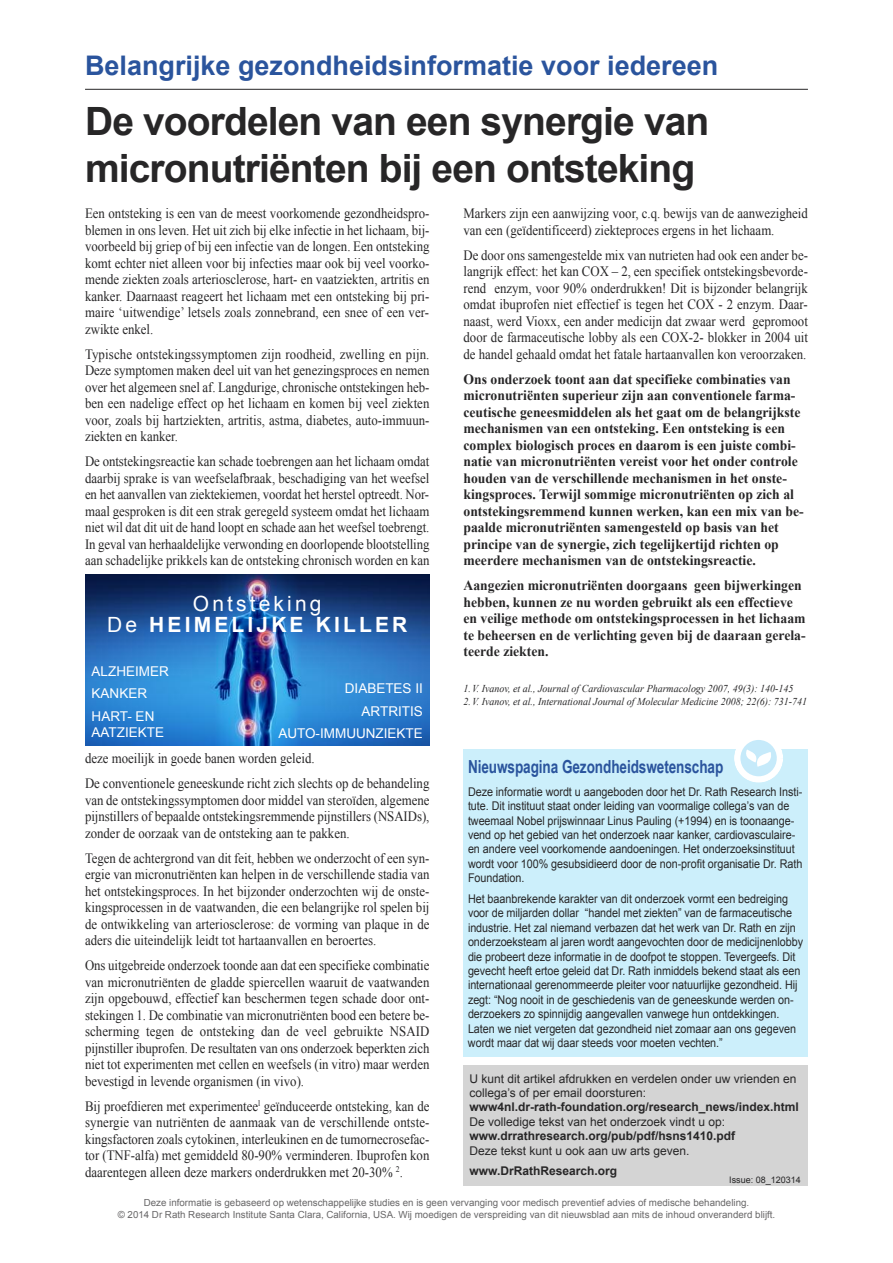
<style>
.page{position:relative;width:893px;height:1263px;background:#fff}
.page>*{position:absolute;margin:0;border:0;box-sizing:border-box;transform-origin:0 0}
.t1{font:700 39px/46.8px "Arial";letter-spacing:-.025em;color:#272627}
.t2{font:700 27px "Arial";color:#2a549d}
.t3{font:700 21px/21px "Arial";letter-spacing:.15em;color:#fff;text-align:center}
.t4{font:700 18px "Arial Narrow";letter-spacing:-.005em;color:#2a549d;scale:.92 1}
.t5{font:14.25px/16.5px "Times New Roman";color:#272627;text-align:justify;scale:.9 1}
.t6{font:700 14.25px/16.5px "Times New Roman";color:#272627;scale:.96 1}
.t7{font:13.5px/22.5px "Arial";color:#fff}
.t8{font:12px/14.4px "Arial";letter-spacing:-.005em;color:#272627;scale:.9 1}
.t9{font:12px/14.4px "Arial";letter-spacing:-.005em;color:#272627}
.t10{font:700 12px "Arial";color:#272627}
.t11{font:italic 10.5px/12.6px "Times New Roman";color:#272627;scale:.95 1}
.t12{font:9.75px/11.7px "Arial";color:#686768;text-align:center}
.t13{font:9px "Arial";color:#272627}
.s1{font-weight:400}
</style>
<div class="page">
<div style="left:463px;top:1065px;width:345px;height:120px;background:#d4d4d4"></div>
<hr style="left:85px;top:89px;width:723px;height:1px;background:#272627">
<div style="left:463px;top:749px;width:345px;height:307px;background:#cceffb"></div>
<div style="left:734px;top:733px;width:49px;height:50px;border:6px solid #fff;border-radius:50%"></div>
<svg style="left:737px;top:737px;width:43px;height:42px"></svg>
<img style="left:85px;top:574px;width:344px;height:172px">
<h2 class="t2" style="left:85px;top:50px;width:635px">Belangrijke gezondheidsinformatie voor iedereen</h2>
<h1 class="t1" style="left:85px;top:98px;width:626px">De voordelen van een synergie van micronutriënten bij een ontsteking</h1>
<p class="t5" style="left:85px;top:205px;width:384px">Een ontsteking is een van de meest voorkomende gezondheidspro&shy;blemen in ons leven. Het uit zich bij elke infectie in het lichaam, bij&shy;voorbeeld bij griep of bij een infectie van de longen. Een ontsteking komt echter niet alleen voor bij infecties maar ook bij veel voorko&shy;mende ziekten zoals arteriosclerose, hart- en vaatziekten, artritis en kanker. Daarnaast reageert het lichaam met een ontsteking bij pri&shy;maire ‘uitwendige’ letsels zoals zonnebrand, een snee of een ver&shy;zwikte enkel.</p>
<p class="t5" style="left:85px;top:345px;width:384px">Typische ontstekingssymptomen zijn roodheid, zwelling en pijn.<br>Deze symptomen maken deel uit van het genezingsproces en nemen over het algemeen snel af. Langdurige, chronische ontstekingen heb&shy;ben een nadelige effect op het lichaam en komen bij veel ziekten voor, zoals bij hartziekten, artritis, astma, diabetes, auto-immuun&shy;ziekten en kanker.</p>
<p class="t5" style="left:85px;top:453px;width:384px">De ontstekingsreactie kan schade toebrengen aan het lichaam omdat daarbij sprake is van weefselafbraak, beschadiging van het weefsel en het aanvallen van ziektekiemen, voordat het herstel optreedt. Nor&shy;maal gesproken is dit een strak geregeld systeem omdat het lichaam niet wil dat dit uit de hand loopt en schade aan het weefsel toebrengt.<br>In geval van herhaaldelijke verwonding en doorlopende blootstelling aan schadelijke prikkels kan de ontsteking chronisch worden en kan</p>
<h3 class="t3" style="left:107px;top:593px;width:302px"><span class="s1">ontsteking<br>De</span> HeimelijKe Killer</h3>
<p class="t7" style="left:92px;top:660px;width:79px">alzheimer kanker hart- en</p>
<p class="t7" style="left:92px;top:721px;width:74px">aatziekte</p>
<p class="t7" style="left:278px;top:677px;width:146px;text-align:right">Diabetes ii<br>artritis auto-immuunziekte</p>
<p class="t5" style="left:85px;top:746px;width:384px;line-height:25px">deze moeilijk in goede banen worden geleid.<br>De conventionele geneeskunde richt zich slechts op de behandeling</p>
<p class="t5" style="left:85px;top:791px;width:384px">van de ontstekingssymptomen door middel van steroïden, algemene pijnstillers of bepaalde ontstekingsremmende pijnstillers (NSAIDs), zonder de oorzaak van de ontsteking aan te pakken.</p>
<p class="t5" style="left:85px;top:849px;width:384px">Tegen de achtergrond van dit feit, hebben we onderzocht of een syn&shy;ergie van micronutriënten kan helpen in de verschillende stadia van het ontstekingsproces. In het bijzonder onderzochten wij de onste&shy;kingsprocessen in de vaatwanden, die een belangrijke rol spelen bij de ontwikkeling van arteriosclerose: de vorming van plaque in de aders die uiteindelijk leidt tot hartaanvallen en beroertes.</p>
<p class="t5" style="left:85px;top:957px;width:384px">Ons uitgebreide onderzoek toonde aan dat een specifieke combinatie van micronutriënten de gladde spiercellen waaruit de vaatwanden zijn opgebouwd, effectief kan beschermen tegen schade door ont&shy;stekingen 1. De combinatie van micronutriënten bood een betere be&shy;scherming tegen de ontsteking dan de veel gebruikte NSAID pijnstiller ibuprofen. De resultaten van ons onderzoek beperkten zich niet tot experimenten met cellen en weefsels (in vitro) maar werden bevestigd in levende organismen (in vivo).</p>
<p class="t5" style="left:85px;top:1097px;width:384px">Bij proefdieren met experimentee<sup>l</sup> geïnduceerde ontsteking, kan de synergie van nutriënten de aanmaak van de verschillende ontste&shy;kingsfactoren zoals cytokinen, interleukinen en de tumornecrosefac&shy;tor (TNF-alfa) met gemiddeld 80-90% verminderen. Ibuprofen kon daarentegen alleen deze markers onderdrukken met 20-30% <sup>2</sup>.</p>
<p class="t5" style="left:463px;top:205px;width:384px">Markers zijn een aanwijzing voor, c.q. bewijs van de aanwezigheid van een (geïdentificeerd) ziekteproces ergens in het lichaam.</p>
<p class="t5" style="left:463px;top:246px;width:384px">De door ons samengestelde mix van nutrieten had ook een ander be&shy;langrijk effect: het kan COX – 2, een specifiek ontstekingsbevorde&shy;rend enzym, voor 90% onderdrukken! Dit is bijzonder belangrijk omdat ibuprofen niet effectief is tegen het COX - 2 enzym. Daar&shy;naast, werd Vioxx, een ander medicijn dat zwaar werd gepromoot door de farmaceutische lobby als een COX-2- blokker in 2004 uit de handel gehaald omdat het fatale hartaanvallen kon veroorzaken.</p>
<p class="t6" style="left:463px;top:370px;width:356px">Ons onderzoek toont aan dat specifieke combinaties van micronutriënten superieur zijn aan conventionele farma&shy;ceutische geneesmiddelen als het gaat om de belangrijkste mechanismen van een ontsteking. Een ontsteking is een complex biologisch proces en daarom is een juiste combi&shy;natie van micronutriënten vereist voor het onder controle houden van de verschillende mechanismen in het onste&shy;kingsproces. Terwijl sommige micronutriënten op zich al ontstekingsremmend kunnen werken, kan een mix van be&shy;paalde micronutriënten samengesteld op basis van het principe van de synergie, zich tegelijkertijd richten op meerdere mechanismen van de ontstekingsreactie.</p>
<p class="t6" style="left:463px;top:577px;width:358px">Aangezien micronutriënten doorgaans geen bijwerkingen hebben, kunnen ze nu worden gebruikt als een effectieve en veilige methode om ontstekingsprocessen in het lichaam te beheersen en de verlichting geven bij de daaraan gerela&shy;teerde ziekten.</p>
<p class="t11" style="left:463px;top:682px;width:363px">1.V. Ivanov, et al., Journal of Cardiovascular Pharmacology 2007, 49(3): 140-145<br>2.V. Ivanov, et al., International Journal of Molecular Medicine 2008; 22(6): 731-741</p>
<p class="t4" style="left:468px;top:756px;width:279px">Nieuwspagina Gezondheidswetenschap</p>
<p class="t8" style="left:468px;top:784px;width:373px">Deze informatie wordt u aangeboden door het Dr. rath research insti&shy;tute. Dit instituut staat onder leiding van voormalige collega’s van de tweemaal nobel prijswinnaar linus Pauling (+1994) en is toonaange&shy;vend op het gebied van het onderzoek naar kanker, cardiovasculaire&shy;en andere veel voorkomende aandoeningen. het onderzoeksinstituut wordt voor 100% gesubsidieerd door de non-profit organisatie Dr. rath Foundation.</p>
<p class="t8" style="left:468px;top:892px;width:374px">het baanbrekende karakter van dit onderzoek vormt een bedreiging voor de miljarden dollar “handel met ziekten” van de farmaceutische industrie. het zal niemand verbazen dat het werk van Dr. rath en zijn onderzoeksteam al jaren wordt aangevochten door de medicijnenlobby die probeert deze informatie in de doofpot te stoppen. tevergeefs. Dit gevecht heeft ertoe geleid dat Dr. rath inmiddels bekend staat als een internationaal gerenommeerde pleiter voor natuurlijke gezondheid. hij zegt: “nog nooit in de geschiedenis van de geneeskunde werden on&shy;derzoekers zo spinnijdig aangevallen vanwege hun ontdekkingen. laten we niet vergeten dat gezondheid niet zomaar aan ons gegeven wordt maar dat wij daar steeds voor moeten vechten.”</p>
<p class="t9" style="left:469px;top:1071px;width:328px">u kunt dit artikel afdrukken en verdelen onder uw vrienden en collega’s of per email doorsturen:</p>
<p class="t10" style="left:469px;top:1100px;width:331px">www4nl.dr-rath-foundation.org/research_news/index.html</p>
<p class="t9" style="left:469px;top:1114px;width:257px">De volledige tekst van het onderzoek vindt u op:</p>
<p class="t10" style="left:469px;top:1129px;width:267px">www.drrathresearch.org/pub/pdf/hsns1410.pdf</p>
<p class="t9" style="left:469px;top:1143px;width:222px">Deze tekst kunt u ook aan uw arts geven.</p>
<p class="t10" style="left:469px;top:1164px;width:149px">www.Drrathresearch.org</p>
<p class="t13" style="left:729px;top:1174px;width:73px">issue: 08_120314</p>
<p class="t12" style="left:118px;top:1197px;width:659px">Deze informatie is gebaseerd op wetenschappelijke studies en is geen vervanging voor medisch preventief advies of medische behandeling.<br>© 2014 Dr rath research institute santa Clara, California, usa. Wij moedigen de verspreiding van dit nieuwsblad aan mits de inhoud onveranderd blijft.</p>
</div>
